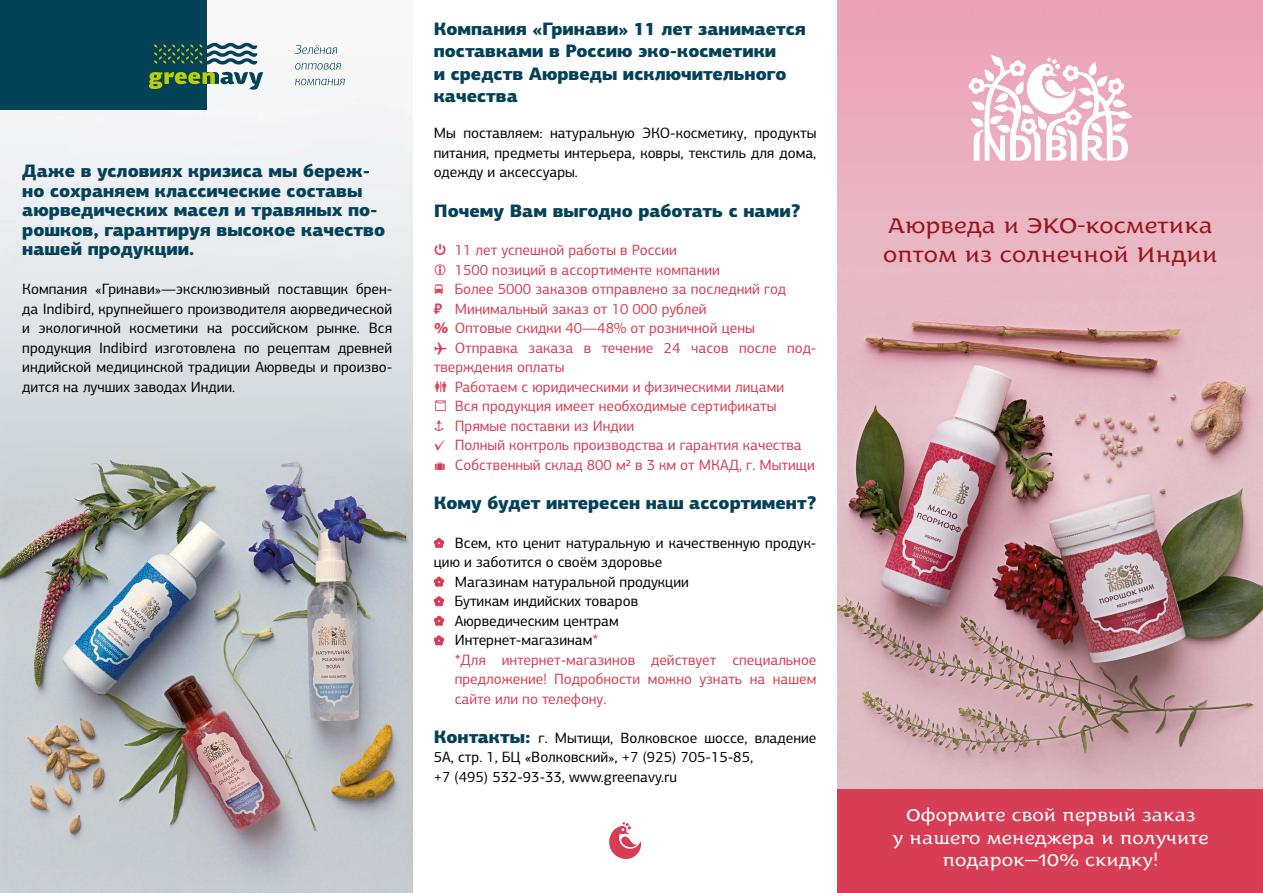
<style>
.page{position:relative;width:1263px;height:893px;background:#fff}
.page>*{position:absolute;margin:0;border:0;box-sizing:border-box;transform-origin:0 0}
.t1{font:600 22.5px/28.5px "Oksana Text";color:#98161b}
.t2{font:900 18px/19.5px "PF Centro Sans Pro";color:#044258}
.t3{font:600 18px/22.5px "Oksana Text";color:#fff;text-align:center}
.t4{font:15px/19.5px "PF Centro Sans Pro";color:#000;text-align:justify}
.t5{font:15px/19.5px "PF Centro Sans Pro";color:#d73e55}
.s1{font-weight:900;font-style:italic}
.s2{font-family:"PT Sans";font-weight:700}
.s3{color:#d73e55}
.s4{font-weight:900;font-size:18px;color:#044258}
</style>
<div class="page">
<img style="left:838px;top:0;width:425px;height:789px">
<img style="left:0;top:44px;width:412px;height:849px">
<div style="left:838px;top:789px;width:425px;height:104px;background:#d73e55"></div>
<svg style="left:968px;top:55px;width:164px;height:106px"></svg>
<svg style="left:609px;top:822px;width:32px;height:37px"></svg>
<div style="left:0;top:0;width:207px;height:109px;background:#044258"></div>
<svg style="left:295px;top:45px;width:42px;height:9px"></svg>
<svg style="left:295px;top:63px;width:46px;height:7px"></svg>
<svg style="left:295px;top:79px;width:50px;height:6px"></svg>
<svg style="left:149px;top:72px;width:114px;height:18px"></svg>
<svg style="left:154px;top:42px;width:103px;height:23px"></svg>
<svg style="left:433px;top:538px;width:11px;height:10px"></svg>
<svg style="left:433px;top:577px;width:11px;height:10px"></svg>
<svg style="left:433px;top:596px;width:11px;height:11px"></svg>
<svg style="left:433px;top:616px;width:11px;height:10px"></svg>
<svg style="left:433px;top:635px;width:11px;height:11px"></svg>
<p class="t2" style="left:22px;top:161px;width:364px">Даже в условиях кризиса мы береж&shy;но сохраняем классические составы аюрведических масел и травяных по&shy;рошков, гарантируя высокое качество нашей продукции.</p>
<p class="t4" style="left:22px;top:279px;width:371px">Компания «Гринави»—эксклюзивный поставщик брен&shy;да Indibird, крупнейшего производителя аюрведической и экологичной косметики на российском рынке. Вся продукция Indibird изготовлена по рецептам древней индийской медицинской традиции Аюрведы и произво&shy;дится на лучших заводах Индии.</p>
<p class="t2" style="left:434px;top:17px;width:374px;line-height:22.5px">Компания «Гринави» 11 лет занимается поставками в Россию эко-косметики<br>и средств Аюрведы исключительного качества</p>
<p class="t4" style="left:434px;top:123px;width:384px">Мы поставляем: натуральную ЭКО-косметику, продукты питания, предметы интерьера, ковры, текстиль для дома, одежду и аксессуары.</p>
<p class="t2" style="left:434px;top:201px;width:368px">Почему Вам выгодно работать с нами?</p>
<p class="t5" style="left:434px;top:240px;width:384px"><span class="s1">u</span> 11 лет успешной работы в России<br><span class="s1">x</span> 1500 позиций в ассортименте компании<br><span class="s1">‘</span> Более 5000 заказов отправлено за последний год<br><span class="s2">₽</span> Минимальный заказ от 10 000 рублей<br><span class="s1">%</span> Оптовые скидки 40—48% от розничной цены<br><span class="s1">✈</span> Отправка заказа в течение 24 часов после под&shy;тверждения оплаты<br><span class="s1">»</span> Работаем с юридическими и физическими лицами<br><span class="s1">á</span> Вся продукция имеет необходимые сертификаты<br><span class="s1">⚓</span> Прямые поставки из Индии</p>
<p class="t5" style="left:434px;top:435px;width:382px"><span class="s1">✓</span> Полный контроль производства и гарантия качества <span class="s1">“</span> Собственный склад 800 м2 в 3 км от МКАД, г. Мытищи</p>
<p class="t2" style="left:434px;top:493px;width:384px">Кому будет интересен наш ассортимент?</p>
<p class="t4" style="left:455px;top:533px;width:363px">Всем, кто ценит натуральную и качественную продук-</p>
<p class="t4" style="left:434px;top:552px;width:230px">цию и заботится о своём здоровье</p>
<p class="t4" style="left:455px;top:572px;width:236px">Магазинам натуральной продукции</p>
<p class="t4" style="left:455px;top:591px;width:185px">Бутикам индийских товаров</p>
<p class="t4" style="left:455px;top:611px;width:166px">Аюрведическим центрам</p>
<p class="t4" style="left:455px;top:630px;width:145px">Интернет-магазинам<span class="s3">*</span></p>
<p class="t5" style="left:455px;top:650px;width:363px">*Для интернет-магазинов действует специальное</p>
<p class="t5" style="left:455px;top:669px;width:363px">предложение! Подробности можно узнать на нашем</p>
<p class="t5" style="left:455px;top:689px;width:153px">сайте или по телефону.</p>
<p class="t4" style="left:434px;top:728px;width:384px;text-align:left"><span class="s4">Контакты:</span> г. Мытищи, Волковское шоссе, владение<br>5А, стр. 1, БЦ «Волковский», +7 (925) 705-15-85,<br>+7 (495) 532-93-33, www.greenavy.ru</p>
<h1 class="t1" style="left:883px;top:211px;width:336px">Аюрведа и ЭКО-косметика оптом из солнечной Индии</h1>
<p class="t3" style="left:893px;top:803px;width:317px">Оформите свой первый заказ<br>у нашего менеджера и получите подарок—10% скидку!</p>
</div>
